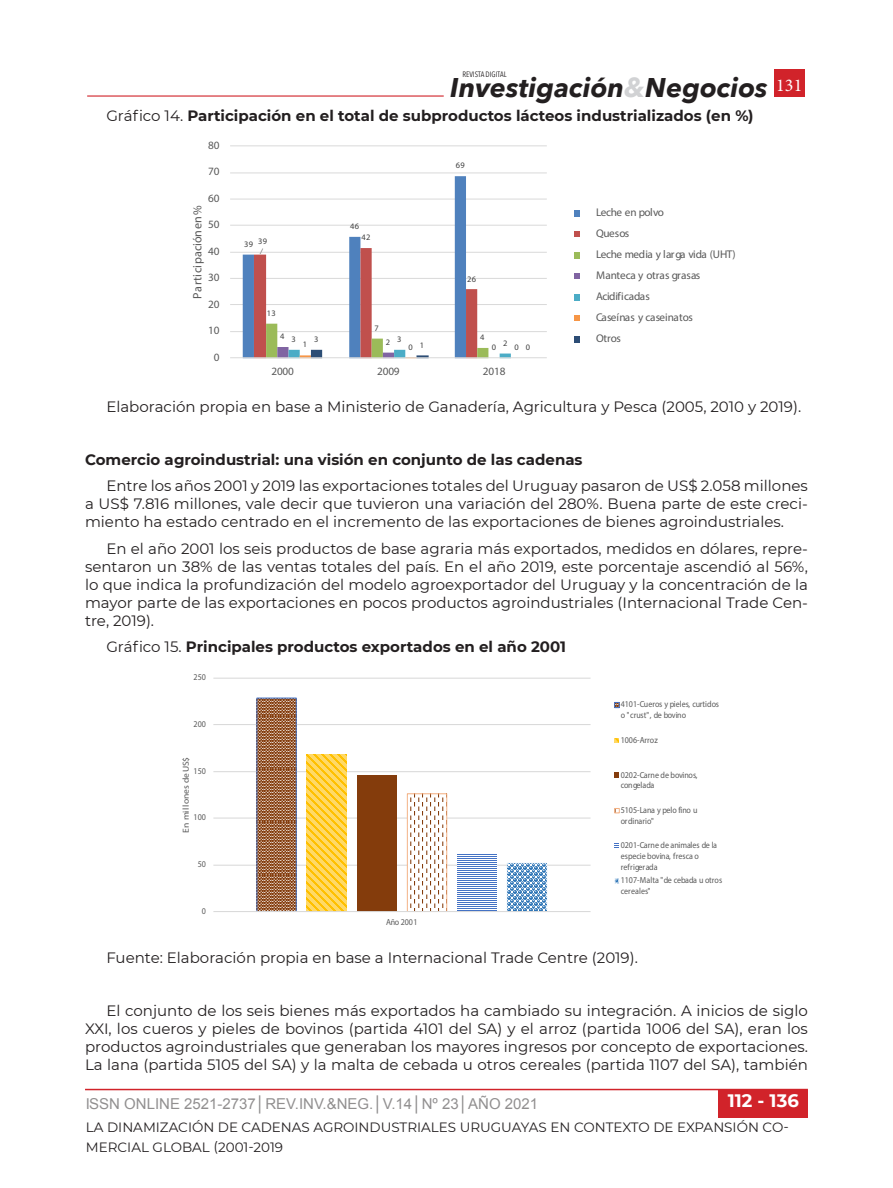
<style>
.page{position:relative;width:893px;height:1188px;background:#fff}
.page>*{position:absolute;margin:0;border:0;box-sizing:border-box;transform-origin:0 0}
.t1{font:italic 700 27px "Avenir Next";color:#231f20}
.t2{font:700 18px "Montserrat";color:#fff}
.t3{font:18px "Minion Pro";color:#fff}
.t4{font:15px/18px "Montserrat";color:#231f20;text-align:justify}
.t5{font:700 15px "Montserrat";color:#231f20}
.t6{font:15px "Arial";color:#231f20}
.t7{font:13.5px/20.2px "Montserrat";color:#231f20}
.t8{font:12.15px "Myriad Pro";letter-spacing:.005em;color:#595959}
.t9{font:11.25px/21px "Myriad Pro";letter-spacing:-.015em;color:#595959}
.t10{font:8.85px/10.8px "Myriad Pro";color:#595959;scale:.91 1}
.t11{font:8.7px "Myriad Pro";letter-spacing:-.02em;color:#595959;scale:1.1 1}
.t12{font:8.4px "Myriad Pro";letter-spacing:.045em;color:#404040}
.t13{font:7.8px "Avenir Next Condensed";color:#231f20}
.s1{font-weight:400}
.s2{color:#d1d2d4}
</style>
<div class="page">
<hr style="left:87px;top:95px;width:357px;height:2px;background:#d1232a">
<hr style="left:85px;top:1089px;width:723px;height:1px;background:#d1232a">
<div style="left:774px;top:69px;width:30px;height:28px;background:#d1232a"></div>
<div style="left:719px;top:1090px;width:89px;height:28px;background:#d1232a"></div>
<hr style="left:230px;top:331px;width:317px;height:1px;background:#d9d9d9">
<hr style="left:230px;top:304px;width:317px;height:1px;background:#d9d9d9">
<hr style="left:230px;top:278px;width:317px;height:1px;background:#d9d9d9">
<hr style="left:230px;top:252px;width:317px;height:1px;background:#d9d9d9">
<hr style="left:230px;top:225px;width:317px;height:1px;background:#d9d9d9">
<hr style="left:230px;top:199px;width:317px;height:1px;background:#d9d9d9">
<hr style="left:230px;top:172px;width:317px;height:1px;background:#d9d9d9">
<hr style="left:230px;top:145px;width:317px;height:1px;background:#d9d9d9">
<hr style="left:230px;top:357px;width:317px;height:1px;background:#d9d9d9">
<svg style="left:243px;top:176px;width:268px;height:182px"></svg>
<svg style="left:574px;top:210px;width:6px;height:6px"></svg>
<svg style="left:574px;top:231px;width:6px;height:6px"></svg>
<svg style="left:574px;top:252px;width:6px;height:6px"></svg>
<svg style="left:574px;top:273px;width:6px;height:6px"></svg>
<svg style="left:574px;top:294px;width:6px;height:6px"></svg>
<svg style="left:574px;top:315px;width:6px;height:6px"></svg>
<svg style="left:574px;top:336px;width:6px;height:6px"></svg>
<hr style="left:213px;top:865px;width:377px;height:1px;background:#d9d9d9">
<hr style="left:213px;top:818px;width:377px;height:1px;background:#d9d9d9">
<hr style="left:213px;top:771px;width:377px;height:1px;background:#d9d9d9">
<hr style="left:213px;top:724px;width:377px;height:1px;background:#d9d9d9">
<hr style="left:213px;top:678px;width:377px;height:1px;background:#d9d9d9">
<svg style="left:258px;top:700px;width:37px;height:210px;background:#a16b47"></svg>
<div style="left:256px;top:698px;width:41px;height:214px;border:1px solid #4472c4"></div>
<svg style="left:307px;top:754px;width:39px;height:157px;background:#ffcf3f"></svg>
<div style="left:357px;top:775px;width:39px;height:137px;background:#843c0c"></div>
<svg style="left:409px;top:795px;width:36px;height:115px"></svg>
<div style="left:407px;top:793px;width:40px;height:119px;border:1px solid #f4b183"></div>
<div style="left:457px;top:854px;width:40px;height:58px;background:linear-gradient(to right,#4472c4,#4472c4)"></div>
<svg style="left:509px;top:865px;width:36px;height:45px"></svg>
<div style="left:507px;top:863px;width:40px;height:49px;border:1px dashed #deebf7"></div>
<hr style="left:213px;top:911px;width:377px;height:1px;background:#d9d9d9">
<svg style="left:614px;top:702px;width:6px;height:6px"></svg>
<svg style="left:615px;top:738px;width:4px;height:5px"></svg>
<svg style="left:615px;top:773px;width:4px;height:5px"></svg>
<svg style="left:614px;top:808px;width:6px;height:5px"></svg>
<svg style="left:615px;top:843px;width:4px;height:5px"></svg>
<svg style="left:614px;top:878px;width:6px;height:6px"></svg>
<p class="t13" style="left:462px;top:67px;width:46px">REVISTA DIGITAL</p>
<p class="t5" style="left:106px;top:105px;width:649px"><span class="s1">Gráfico 14.</span> Participación en el total de subproductos lácteos industrializados (en %)</p>
<h1 class="t1" style="left:450px;top:64px;width:319px">Investigación<span class="s2">&amp;</span>Negocios</h1>
<p class="t9" style="left:208px;top:134px;width:13px">80</p>
<p class="t9" style="left:208px;top:161px;width:13px">70</p>
<p class="t9" style="left:208px;top:187px;width:13px">60</p>
<p class="t12" style="left:456px;top:160px;width:10px">69</p>
<p class="t8" style="left:190px;top:299px;width:95px;rotate:-90deg">Participación en %</p>
<p class="t9" style="left:596px;top:201px;width:141px">Leche en polvo<br>Quesos<br>Leche media y larga vida (UHT)<br>Manteca y otras grasas<br>Acidificadas<br>Caseínas y caseinatos<br>Otros</p>
<p class="t9" style="left:208px;top:214px;width:13px">50</p>
<p class="t12" style="left:350px;top:221px;width:10px">46</p>
<p class="t12" style="left:361px;top:232px;width:10px">42</p>
<p class="t12" style="left:258px;top:236px;width:10px">39</p>
<p class="t12" style="left:244px;top:239px;width:10px">39</p>
<p class="t9" style="left:208px;top:240px;width:13px">40</p>
<p class="t9" style="left:208px;top:267px;width:13px">30</p>
<p class="t12" style="left:467px;top:274px;width:10px">26</p>
<p class="t9" style="left:208px;top:293px;width:13px">20</p>
<p class="t12" style="left:267px;top:308px;width:10px">13</p>
<p class="t12" style="left:375px;top:323px;width:6px">7</p>
<p class="t9" style="left:208px;top:320px;width:13px">10</p>
<p class="t12" style="left:280px;top:331px;width:6px">4</p>
<p class="t12" style="left:480px;top:332px;width:6px">4</p>
<p class="t12" style="left:386px;top:337px;width:6px">2</p>
<p class="t12" style="left:292px;top:334px;width:6px">3</p>
<p class="t12" style="left:397px;top:334px;width:6px">3</p>
<p class="t12" style="left:303px;top:339px;width:6px">1</p>
<p class="t12" style="left:503px;top:338px;width:6px">2</p>
<p class="t12" style="left:409px;top:342px;width:6px">0</p>
<p class="t12" style="left:514px;top:342px;width:6px">0</p>
<p class="t12" style="left:314px;top:334px;width:6px">3</p>
<p class="t12" style="left:420px;top:340px;width:6px">1</p>
<p class="t12" style="left:526px;top:342px;width:6px">0</p>
<p class="t12" style="left:492px;top:342px;width:6px">0</p>
<p class="t9" style="left:214px;top:346px;width:7px">0</p>
<p class="t9" style="left:271px;top:361px;width:24px">2000</p>
<p class="t9" style="left:377px;top:361px;width:24px">2009</p>
<p class="t9" style="left:483px;top:361px;width:24px">2018</p>
<p class="t3" style="left:776px;top:73px;width:28px">131</p>
<p class="t4" style="left:106px;top:397px;width:696px">Elaboración propia en base a Ministerio de Ganadería, Agricultura y Pesca (2005, 2010 y 2019).</p>
<p class="t5" style="left:85px;top:449px;width:499px">Comercio agroindustrial: una visión en conjunto de las cadenas</p>
<p class="t4" style="left:85px;top:476px;width:724px;text-indent:21px">Entre los años 2001 y 2019 las exportaciones totales del Uruguay pasaron de US$ 2.058 millones a US$ 7.816 millones, vale decir que tuvieron una variación del 280%. Buena parte de este creci&shy;miento ha estado centrado en el incremento de las exportaciones de bienes agroindustriales.</p>
<p class="t4" style="left:85px;top:539px;width:724px;text-indent:21px">En el año 2001 los seis productos de base agraria más exportados, medidos en dólares, repre&shy;sentaron un 38% de las ventas totales del país. En el año 2019, este porcentaje ascendió al 56%, lo que indica la profundización del modelo agroexportador del Uruguay y la concentración de la mayor parte de las exportaciones en pocos productos agroindustriales (Internacional Trade Cen&shy;tre, 2019).</p>
<p class="t5" style="left:106px;top:636px;width:461px"><span class="s1">Gráfico 15.</span> Principales productos exportados en el año 2001</p>
<p class="t10" style="left:194px;top:672px;width:15px">250</p>
<p class="t10" style="left:194px;top:718px;width:15px">200</p>
<p class="t11" style="left:180px;top:833px;width:70px;rotate:-90deg">En millones de US$</p>
<p class="t10" style="left:194px;top:765px;width:15px">150</p>
<p class="t10" style="left:194px;top:812px;width:15px">100</p>
<p class="t10" style="left:198px;top:859px;width:10px">50</p>
<p class="t10" style="left:202px;top:905px;width:6px">0</p>
<p class="t10" style="left:386px;top:917px;width:36px">Año 2001</p>
<p class="t10" style="left:621px;top:699px;width:109px">4101-Cueros y pieles, curtidos o "crust", de bovino</p>
<p class="t10" style="left:621px;top:734px;width:42px">1006-Arroz</p>
<p class="t10" style="left:621px;top:769px;width:86px">0202-Carne de bovinos, congelada</p>
<p class="t10" style="left:621px;top:804px;width:86px">5105-Lana y pelo fino u ordinario"</p>
<p class="t10" style="left:621px;top:840px;width:107px">0201-Carne de animales de la especie bovina, fresca o refrigerada</p>
<p class="t10" style="left:621px;top:875px;width:113px">1107-Malta "de cebada u otros cereales"</p>
<p class="t4" style="left:106px;top:948px;width:533px">Fuente: Elaboración propia en base a Internacional Trade Centre (2019).</p>
<p class="t4" style="left:85px;top:1001px;width:724px;text-indent:21px">El conjunto de los seis bienes más exportados ha cambiado su integración. A inicios de siglo XXI, los cueros y pieles de bovinos (partida 4101 del SA) y el arroz (partida 1006 del SA), eran los productos agroindustriales que generaban los mayores ingresos por concepto de exportaciones.<br>La lana (partida 5105 del SA) y la malta de cebada u otros cereales (partida 1107 del SA), también</p>
<p class="t6" style="left:85px;top:1094px;width:455px">ISSN ONLINE 2521-2737│REV.INV.&amp;NEG.│V.14│Nº 23│AÑO 2021</p>
<p class="t2" style="left:728px;top:1088px;width:73px">112 - 136</p>
<p class="t7" style="left:86px;top:1116px;width:704px">LA DINAMIZACIÓN DE CADENAS AGROINDUSTRIALES URUGUAYAS EN CONTEXTO DE EXPANSIÓN CO-<br>MERCIAL GLOBAL (2001-2019</p>
</div>
